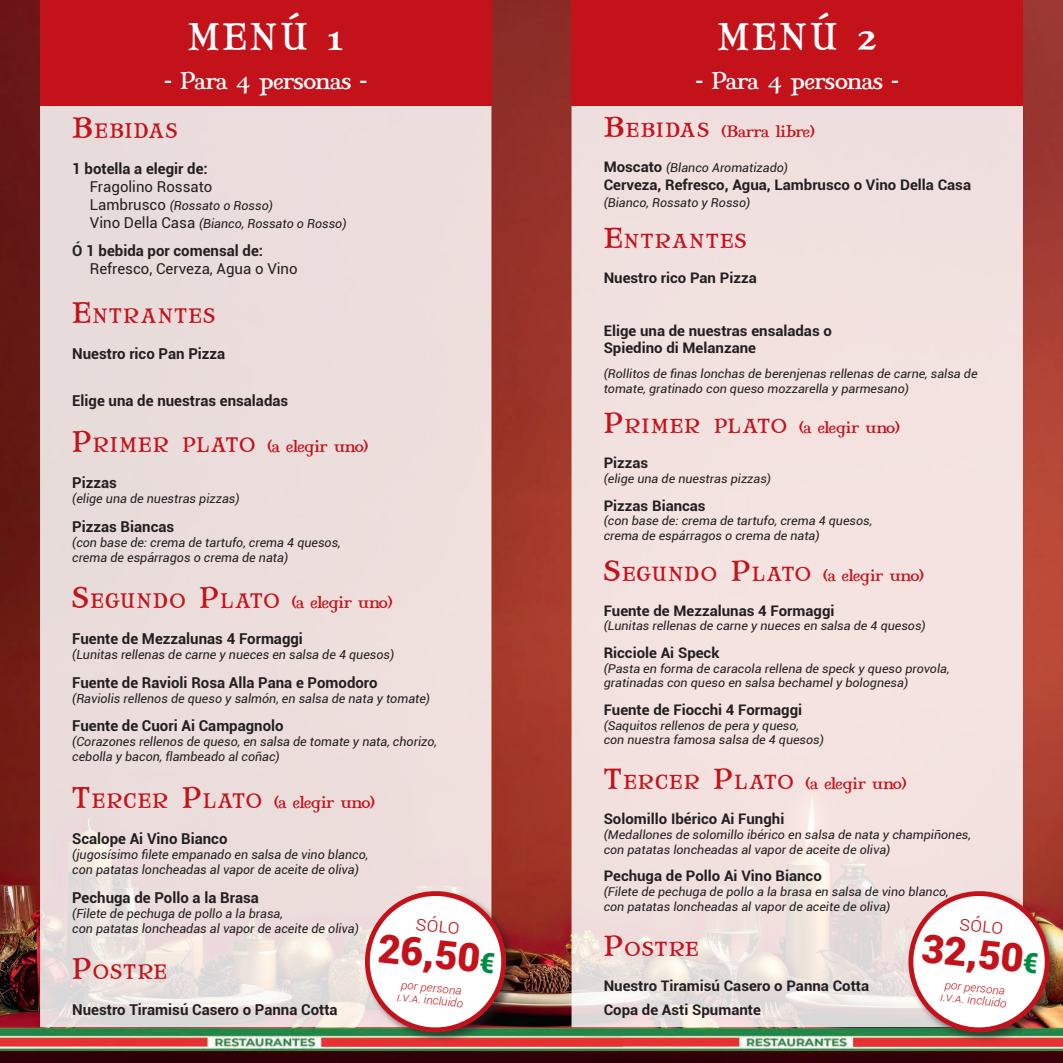
<style>
.page{position:relative;width:1063px;height:1063px;background:#fff}
.page>*{position:absolute;margin:0;border:0;box-sizing:border-box;transform-origin:0 0}
.t1{font:900 39.38px "Roboto";color:#c4121a}
.t2{font:33.75px "Mary Jane Antique";letter-spacing:.095em;color:#fff}
.t3{font:21.25px "Mary Jane Antique";letter-spacing:-.04em;color:#fff}
.t4{font:300 20.12px "Roboto";color:#c4121a}
.t5{font:18.38px "Mary Jane Antique";letter-spacing:.1em;color:#c4121a}
.t6{font:17.88px "Mary Jane Antique";letter-spacing:.09em;color:#c4121a}
.t7{font:700 15px "Roboto";color:#231f20}
.t8{font:15px "Mary Jane Antique";letter-spacing:-.03em;color:#c4121a}
.t9{font:15px "Roboto";color:#231f20}
.t10{font:700 14.62px/17.5px "Roboto";color:#231f20}
.t11{font:14.62px "Mary Jane Antique";letter-spacing:-.03em;color:#c4121a}
.t12{font:italic 12.5px/15px "Roboto";color:#231f20}
.t13{font:italic 12.25px "Roboto";color:#231f20}
.t14{font:italic 12.12px/14.6px "Roboto";color:#231f20}
.t15{font:italic 300 11.5px/12.2px "Roboto";color:#c4121a}
.s1{font-size:26.25px}
.s2{font-style:normal;font-size:15px}
.s3{font-size:18.38px}
.s4{font-size:27.88px;color:#008b43}
.s5{font-size:25.5px}
.s6{font-size:17.88px}
.s7{font-weight:700;font-style:normal;font-size:14.62px}
</style>
<div class="page">
<img style="left:0;top:0;width:1063px;height:1063px">
<svg style="left:40px;top:105px;width:451px;height:922px;background:#eadddb"></svg>
<div style="left:572px;top:105px;width:451px;height:922px;background:#f2e1df"></div>
<div style="left:40px;top:0;width:451px;height:105px;background:#c4121a"></div>
<div style="left:572px;top:0;width:451px;height:105px;background:#c4121a"></div>
<div style="left:364px;top:890px;width:153px;height:154px;background:#231f20;opacity:.6"></div>
<svg style="left:361px;top:887px;width:149px;height:149px"></svg>
<div style="left:907px;top:890px;width:154px;height:154px;background:#231f20;opacity:.6"></div>
<svg style="left:905px;top:887px;width:148px;height:149px"></svg>
<h2 class="t2" style="left:188px;top:7px;width:157px">MENÚ 1</h2>
<h2 class="t2" style="left:718px;top:7px;width:161px">MENÚ 2</h2>
<h3 class="t3" style="left:164px;top:62px;width:204px">- Para 4 personas -</h3>
<h3 class="t3" style="left:696px;top:62px;width:204px">- Para 4 personas -</h3>
<h3 class="t5" style="left:72px;top:114px;width:107px"><span class="s1">B</span>EBIDAS</h3>
<p class="t7" style="left:72px;top:158px;width:137px">1 botella a elegir de:</p>
<p class="t9" style="left:90px;top:176px;width:124px">Fragolino Rossato</p>
<p class="t12" style="left:90px;top:196px;width:258px;line-height:18px"><span class="s2">Lambrusco</span> (Rossato o Rosso)<br><span class="s2">Vino Della Casa</span> (Bianco, Rossato o Rosso)</p>
<p class="t7" style="left:72px;top:240px;width:192px">Ó 1 bebida por comensal de:</p>
<p class="t9" style="left:90px;top:258px;width:209px">Refresco, Cerveza, Agua o Vino</p>
<h3 class="t5" style="left:72px;top:300px;width:144px"><span class="s1">E</span>NTRANTES</h3>
<p class="t7" style="left:72px;top:343px;width:155px">Nuestro rico Pan Pizza</p>
<p class="t7" style="left:72px;top:390px;width:218px">Elige una de nuestras ensaladas</p>
<p class="t8" style="left:72px;top:433px;width:298px"><span class="s1">P</span><span class="s3">RIMER PLATO</span> (a elegir uno)</p>
<p class="t7" style="left:72px;top:472px;width:46px">Pizzas</p>
<p class="t12" style="left:72px;top:491px;width:169px">(elige una de nuestras pizzas)</p>
<p class="t7" style="left:72px;top:516px;width:104px">Pizzas Biancas</p>
<p class="t12" style="left:72px;top:534px;width:270px">(con base de: crema de tartufo, crema 4 quesos, crema de espárragos o crema de nata)</p>
<p class="t8" style="left:72px;top:589px;width:322px"><span class="s1">S</span> <span class="s3">EGUNDO</span> <span class="s1">P</span><span class="s3">LATO</span> (a elegir uno)</p>
<p class="t7" style="left:72px;top:628px;width:232px">Fuente de Mezzalunas 4 Formaggi</p>
<p class="t12" style="left:72px;top:647px;width:324px">(Lunitas rellenas de carne y nueces en salsa de 4 quesos)</p>
<p class="t7" style="left:72px;top:672px;width:307px">Fuente de Ravioli Rosa Alla Pana e Pomodoro</p>
<p class="t12" style="left:72px;top:690px;width:359px">(Raviolis rellenos de queso y salmón, en salsa de nata y tomate)</p>
<p class="t7" style="left:72px;top:716px;width:213px">Fuente de Cuori Ai Campagnolo</p>
<p class="t12" style="left:72px;top:734px;width:366px">(Corazones rellenos de queso, en salsa de tomate y nata, chorizo, cebolla y bacon, flambeado al coñac)</p>
<p class="t8" style="left:72px;top:789px;width:304px"><span class="s1">T</span> <span class="s3">ERCER</span> <span class="s1">P</span><span class="s3">LATO</span> (a elegir uno)</p>
<p class="t7" style="left:72px;top:828px;width:157px">Scalope Ai Vino Bianco</p>
<p class="t12" style="left:72px;top:847px;width:298px">(jugosísimo filete empanado en salsa de vino blanco, con patatas loncheadas al vapor de aceite de oliva)</p>
<p class="t7" style="left:72px;top:887px;width:188px">Pechuga de Pollo a la Brasa</p>
<p class="t12" style="left:72px;top:905px;width:288px">(Filete de pechuga de pollo a la brasa,<br>con patatas loncheadas al vapor de aceite de oliva)</p>
<h3 class="t5" style="left:72px;top:956px;width:96px"><span class="s1">P</span>OSTRE</h3>
<p class="t7" style="left:72px;top:999px;width:267px">Nuestro Tiramisú Casero o Panna Cotta</p>
<h3 class="t4" style="left:418px;top:909px;width:46px;rotate:6deg">sólo</h3>
<h1 class="t1" style="left:381px;top:920px;width:119px;rotate:6deg">26,50<span class="s4">€</span></h1>
<p class="t15" style="left:399px;top:978px;width:68px;rotate:6deg">por persona i.v.a. incluido</p>
<p class="t11" style="left:604px;top:119px;width:213px"><span class="s5">B</span><span class="s6">EBIDAS</span> (Barra libre)</p>
<p class="t13" style="left:604px;top:159px;width:186px"><span class="s7">Moscato</span> (Blanco Aromatizado)</p>
<p class="t10" style="left:604px;top:175px;width:369px">Cerveza, Refresco, Agua, Lambrusco o Vino Della Casa</p>
<p class="t13" style="left:604px;top:194px;width:148px">(Bianco, Rossato y Rosso)</p>
<h3 class="t6" style="left:604px;top:225px;width:144px"><span class="s5">E</span>NTRANTES</h3>
<p class="t10" style="left:604px;top:269px;width:155px">Nuestro rico Pan Pizza</p>
<p class="t10" style="left:604px;top:321px;width:230px">Elige una de nuestras ensaladas o<br>Spiedino di Melanzane</p>
<p class="t14" style="left:604px;top:366px;width:375px">(Rollitos de finas lonchas de berenjenas rellenas de carne, salsa de tomate, gratinado con queso mozzarella y parmesano)</p>
<p class="t11" style="left:604px;top:415px;width:298px"><span class="s5">P</span><span class="s6">RIMER PLATO</span> (a elegir uno)</p>
<p class="t10" style="left:604px;top:454px;width:46px">Pizzas</p>
<p class="t14" style="left:604px;top:471px;width:169px">(elige una de nuestras pizzas)</p>
<p class="t10" style="left:604px;top:496px;width:104px">Pizzas Biancas</p>
<p class="t14" style="left:604px;top:513px;width:270px">(con base de: crema de tartufo, crema 4 quesos, crema de espárragos o crema de nata)</p>
<p class="t11" style="left:604px;top:562px;width:322px"><span class="s5">S</span> <span class="s6">EGUNDO</span> <span class="s5">P</span><span class="s6">LATO</span> (a elegir uno)</p>
<p class="t10" style="left:604px;top:601px;width:232px">Fuente de Mezzalunas 4 Formaggi</p>
<p class="t14" style="left:604px;top:618px;width:324px">(Lunitas rellenas de carne y nueces en salsa de 4 quesos)</p>
<p class="t10" style="left:604px;top:644px;width:117px">Ricciole Ai Speck</p>
<p class="t14" style="left:604px;top:661px;width:347px">(Pasta en forma de caracola rellena de speck y queso provola, gratinadas con queso en salsa bechamel y bolognesa)</p>
<p class="t10" style="left:604px;top:701px;width:200px">Fuente de Fiocchi 4 Formaggi</p>
<p class="t14" style="left:604px;top:718px;width:222px">(Saquitos rellenos de pera y queso,<br>con nuestra famosa salsa de 4 quesos)</p>
<p class="t11" style="left:604px;top:771px;width:304px"><span class="s5">T</span> <span class="s6">ERCER</span> <span class="s5">P</span><span class="s6">LATO</span> (a elegir uno)</p>
<p class="t10" style="left:604px;top:810px;width:182px">Solomillo Ibérico Ai Funghi</p>
<p class="t14" style="left:604px;top:827px;width:369px">(Medallones de solomillo ibérico en salsa de nata y champiñones, con patatas loncheadas al vapor de aceite de oliva)</p>
<p class="t10" style="left:604px;top:867px;width:220px">Pechuga de Pollo Ai Vino Bianco</p>
<p class="t14" style="left:604px;top:884px;width:347px">(Filete de pechuga de pollo a la brasa en salsa de vino blanco, con patatas loncheadas al vapor de aceite de oliva)</p>
<h3 class="t6" style="left:604px;top:933px;width:96px"><span class="s5">P</span>OSTRE</h3>
<p class="t10" style="left:604px;top:973px;width:267px;line-height:24.4px">Nuestro Tiramisú Casero o Panna Cotta<br>Copa de Asti Spumante</p>
<h3 class="t4" style="left:961px;top:909px;width:46px;rotate:6deg">sólo</h3>
<h1 class="t1" style="left:925px;top:920px;width:119px;rotate:6deg">32,50<span class="s4">€</span></h1>
<p class="t15" style="left:943px;top:978px;width:68px;rotate:6deg">por persona i.v.a. incluido</p>
</div>
